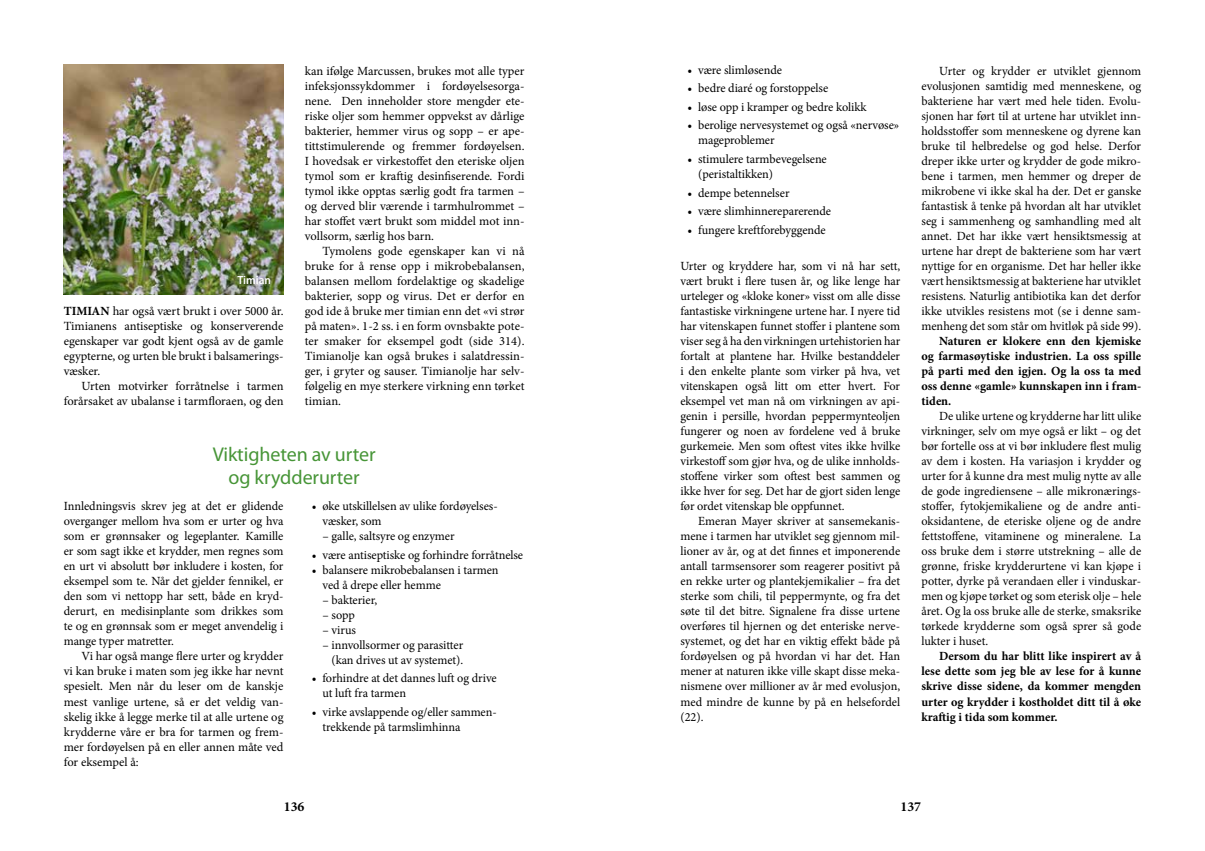
<style>
.page{position:relative;width:1205px;height:851px;background:#fff}
.page>*{position:absolute;margin:0;border:0;box-sizing:border-box;transform-origin:0 0}
.t1{font:20px/22.5px "Myriad Pro";letter-spacing:-.005em;color:#479537;text-align:center}
.t2{font:700 13.75px "Minion Pro";color:#000}
.t3{font:12.5px/15px "Minion Pro";letter-spacing:-.005em;color:#000;text-align:justify}
.t4{font:700 12.5px/15px "Minion Pro";color:#000;text-align:justify}
.t5{font:600 11.88px "Myriad Pro";color:#fff;scale:.96 1}
.s1{font-weight:700}
</style>
<div class="page">
<img style="left:64px;top:65px;width:219px;height:229px">
<p class="t5" style="left:237px;top:273px;width:36px">Timian</p>
<p class="t3" style="left:64px;top:304px;width:221px"><span class="s1">TIMIAN</span> har også vært brukt i over 5000 år.<br>Timianens antiseptiske og konserverende egenskaper var godt kjent også av de gamle egypterne, og urten ble brukt i balsamerings&shy;væsker.</p>
<p class="t3" style="left:64px;top:379px;width:221px;text-align:right">Urten motvirker forråtnelse i tarmen forårsaket av ubalanse i tarmfloraen, og den</p>
<p class="t3" style="left:305px;top:64px;width:221px">kan ifølge Marcussen, brukes mot alle typer infeksjonssykdommer i fordøyelsesorga&shy;nene. Den inneholder store mengder ete&shy;riske oljer som hemmer oppvekst av dårlige bakterier, hemmer virus og sopp – er ape&shy;tittstimulerende og fremmer fordøyelsen.<br>I hovedsak er virkestoffet den eteriske oljen tymol som er kraftig desinfiserende. Fordi tymol ikke opptas særlig godt fra tarmen – og derved blir værende i tarmhulrommet – har stoffet vært brukt som middel mot inn&shy;vollsorm, særlig hos barn.</p>
<p class="t3" style="left:305px;top:244px;width:221px;text-indent:18px">Tymolens gode egenskaper kan vi nå bruke for å rense opp i mikrobebalansen, balansen mellom fordelaktige og skadelige bakterier, sopp og virus. Det er derfor en god ide å bruke mer timian enn det «vi strør på maten». 1-2 ss. i en form ovnsbakte pote&shy;ter smaker for eksempel godt (side 314).<br>Timianolje kan også brukes i salatdressin&shy;ger, i gryter og sauser. Timianolje har selv&shy;følgelig en mye sterkere virkning enn tørket timian.</p>
<h1 class="t1" style="left:213px;top:442px;width:164px">Viktigheten av urter og krydderurter</h1>
<p class="t3" style="left:64px;top:499px;width:221px">Innledningsvis skrev jeg at det er glidende overganger mellom hva som er urter og hva som er grønnsaker og legeplanter. Kamille er som sagt ikke et krydder, men regnes som en urt vi absolutt bør inkludere i kosten, for eksempel som te. Når det gjelder fennikel, er den som vi nettopp har sett, både en kryd&shy;derurt, en medisinplante som drikkes som te og en grønnsak som er meget anvendelig i mange typer matretter.</p>
<p class="t3" style="left:64px;top:649px;width:221px;text-indent:18px">Vi har også mange flere urter og krydder vi kan bruke i maten som jeg ikke har nevnt spesielt. Men når du leser om de kanskje mest vanlige urtene, så er det veldig van&shy;skelig ikke å legge merke til at alle urtene og krydderne våre er bra for tarmen og frem&shy;mer fordøyelsen på en eller annen måte ved for eksempel å:</p>
<p class="t3" style="left:322px;top:498px;width:177px;text-indent:-11px">• øke utskillelsen av ulike fordøyelses&shy;væsker, som</p>
<p class="t3" style="left:322px;top:528px;width:134px">– galle, saltsyre og enzymer</p>
<p class="t3" style="left:312px;top:547px;width:213px">• være antiseptiske og forhindre forråtnelse</p>
<p class="t3" style="left:322px;top:562px;width:178px;text-indent:-11px">• balansere mikrobebalansen i tarmen ved å drepe eller hemme</p>
<p class="t3" style="left:322px;top:592px;width:56px">– bakterier,</p>
<p class="t3" style="left:322px;top:607px;width:34px">– sopp</p>
<p class="t3" style="left:322px;top:622px;width:35px">– virus</p>
<p class="t3" style="left:322px;top:637px;width:142px;text-align:right">– innvollsormer og parasitter (kan drives ut av systemet).</p>
<p class="t3" style="left:322px;top:670px;width:176px;text-indent:-11px">• forhindre at det dannes luft og drive ut luft fra tarmen</p>
<p class="t3" style="left:322px;top:704px;width:176px;text-indent:-11px">• virke avslappende og/eller sammen&shy;trekkende på tarmslimhinna</p>
<p class="t3" style="left:687px;top:62px;width:96px">• være slimløsende</p>
<p class="t3" style="left:687px;top:81px;width:142px">• bedre diaré og forstoppelse</p>
<p class="t3" style="left:687px;top:99px;width:181px">• løse opp i kramper og bedre kolikk</p>
<p class="t3" style="left:698px;top:118px;width:203px;text-indent:-11px">• berolige nervesystemet og også «nervøse» mageproblemer</p>
<p class="t3" style="left:698px;top:151px;width:130px;text-indent:-11px">• stimulere tarmbevegelsene (peristaltikken)</p>
<p class="t3" style="left:687px;top:185px;width:103px">• dempe betennelser</p>
<p class="t3" style="left:687px;top:204px;width:145px">• være slimhinnereparerende</p>
<p class="t3" style="left:687px;top:222px;width:140px">• fungere kreftforebyggende</p>
<p class="t3" style="left:680px;top:259px;width:221px">Urter og kryddere har, som vi nå har sett, vært brukt i flere tusen år, og like lenge har urteleger og «kloke koner» visst om alle disse fantastiske virkningene urtene har. I nyere tid har vitenskapen funnet stoffer i plantene som viser seg å ha den virkningen urtehistorien har fortalt at plantene har. Hvilke bestanddeler i den enkelte plante som virker på hva, vet vitenskapen også litt om etter hvert. For eksempel vet man nå om virkningen av api&shy;genin i persille, hvordan peppermynteoljen fungerer og noen av fordelene ved å bruke gurkemeie. Men som oftest vites ikke hvilke virkestoff som gjør hva, og de ulike innholds&shy;stoffene virker som oftest best sammen og ikke hver for seg. Det har de gjort siden lenge før ordet vitenskap ble oppfunnet.</p>
<p class="t3" style="left:680px;top:514px;width:221px;text-indent:18px">Emeran Mayer skriver at sansemekanis&shy;mene i tarmen har utviklet seg gjennom mil&shy;lioner av år, og at det finnes et imponerende antall tarmsensorer som reagerer positivt på en rekke urter og plantekjemikalier – fra det sterke som chili, til peppermynte, og fra det søte til det bitre. Signalene fra disse urtene overføres til hjernen og det enteriske nerve&shy;systemet, og det har en viktig effekt både på fordøyelsen og på hvordan vi har det. Han mener at naturen ikke ville skapt disse meka&shy;nismene over millioner av år med evolusjon, med mindre de kunne by på en helsefordel (22).</p>
<p class="t3" style="left:921px;top:64px;width:221px;text-indent:18px">Urter og krydder er utviklet gjennom evolusjonen samtidig med menneskene, og bakteriene har vært med hele tiden. Evolu&shy;sjonen har ført til at urtene har utviklet inn&shy;holdsstoffer som menneskene og dyrene kan bruke til helbredelse og god helse. Derfor dreper ikke urter og krydder de gode mikro&shy;bene i tarmen, men hemmer og dreper de mikrobene vi ikke skal ha der. Det er ganske fantastisk å tenke på hvordan alt har utviklet seg i sammenheng og samhandling med alt annet. Det har ikke vært hensiktsmessig at urtene har drept de bakteriene som har vært nyttige for en organisme. Det har heller ikke vært hensiktsmessig at bakteriene har utviklet resistens. Naturlig antibiotika kan det derfor ikke utvikles resistens mot (se i denne sam&shy;menheng det som står om hvitløk på side 99).</p>
<p class="t4" style="left:921px;top:333px;width:221px;text-indent:18px">Naturen er klokere enn den kjemiske og farmasøytiske industrien. La oss spille på parti med den igjen. Og la oss ta med oss denne «gamle» kunnskapen inn i fram&shy;tiden.</p>
<p class="t3" style="left:921px;top:409px;width:221px;text-indent:18px">De ulike urtene og krydderne har litt ulike virkninger, selv om mye også er likt – og det bør fortelle oss at vi bør inkludere flest mulig av dem i kosten. Ha variasjon i krydder og urter for å kunne dra mest mulig nytte av alle de gode ingrediensene – alle mikronærings&shy;stoffer, fytokjemikaliene og de andre anti&shy;oksidantene, de eteriske oljene og de andre fettstoffene, vitaminene og mineralene. La oss bruke dem i større utstrekning – alle de grønne, friske krydderurtene vi kan kjøpe i potter, dyrke på verandaen eller i vinduskar&shy;men og kjøpe tørket og som eterisk olje – hele året. Og la oss bruke alle de sterke, smaksrike tørkede krydderne som også sprer så gode lukter i huset.</p>
<p class="t4" style="left:921px;top:648px;width:221px;text-indent:18px">Dersom du har blitt like inspirert av å lese dette som jeg ble av lese for å kunne skrive disse sidene, da kommer mengden urter og krydder i kostholdet ditt til å øke kraftig i tida som kommer.</p>
<p class="t2" style="left:284px;top:797px;width:22px">136</p>
<p class="t2" style="left:900px;top:797px;width:22px">137</p>
</div>
